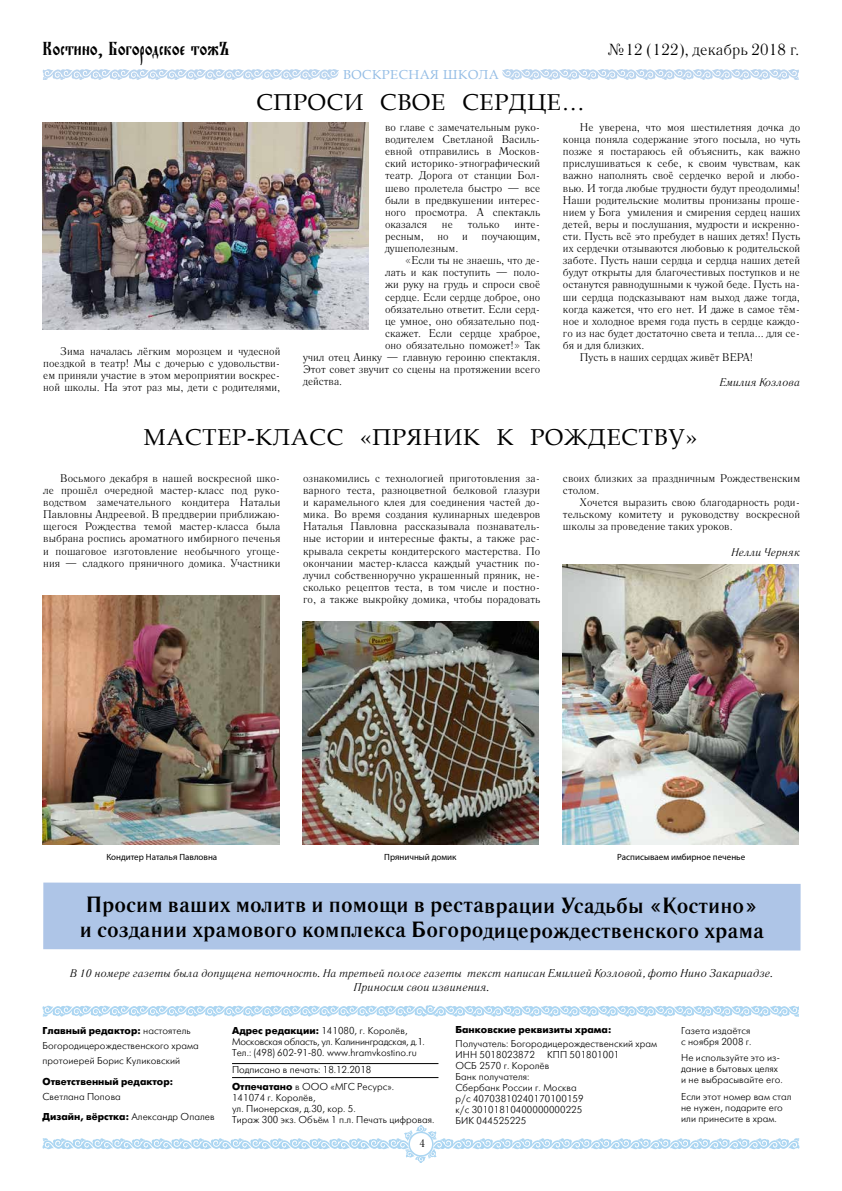
<style>
.page{position:relative;width:842px;height:1191px;background:#fff}
.page>*{position:absolute;margin:0;border:0;box-sizing:border-box;transform-origin:0 0}
.t1{font:23px "Book Antiqua";letter-spacing:.035em;color:#000}
.t2{font:700 22px/25px "Literaturnaya C";letter-spacing:.005em;color:#000}
.t3{font:20px "Evangelie";color:#000}
.t4{font:16px "Literaturnaya C";letter-spacing:.005em;color:#000}
.t5{font:13px "Book Antiqua";letter-spacing:.035em;color:#94bde5}
.t6{font:italic 11.3px "Literaturnaya C";color:#000}
.t7{font:11px/12.1px "Literaturnaya C";color:#000;text-align:justify}
.t8{font:italic 11px "Literaturnaya C";color:#000}
.t9{font:10px/11px "Futuris C";letter-spacing:.005em;color:#000}
.t10{font:700 10px "Futuris C";letter-spacing:.005em;color:#000}
.t11{font:9px "Myriad Pro";color:#000}
.s1{font-size:11.3px}
.s2{font-weight:700}
</style>
<div class="page">
<svg style="left:43px;top:1125px;width:756px;height:37px"></svg>
<svg style="left:43px;top:1005px;width:755px;height:11px"></svg>
<svg style="left:43px;top:69px;width:296px;height:11px"></svg>
<svg style="left:502px;top:69px;width:297px;height:11px"></svg>
<hr style="left:232px;top:1063px;width:206px;height:1px;background:#000">
<hr style="left:232px;top:1077px;width:206px;height:1px;background:#000">
<div style="left:43px;top:882px;width:758px;height:68px;background:#aec5e7"></div>
<img style="left:43px;top:595px;width:237px;height:249px">
<img style="left:562px;top:564px;width:236px;height:280px">
<img style="left:302px;top:621px;width:236px;height:223px">
<img style="left:43px;top:123px;width:325px;height:206px">
<h3 class="t3" style="left:43px;top:37px;width:189px">Костино, Богородское тожЪ</h3>
<h3 class="t4" style="left:607px;top:40px;width:194px">№12 (122), декабрь 2018 г.</h3>
<p class="t5" style="left:343px;top:66px;width:157px">ВОСКРЕСНАЯ ШКОЛА</p>
<h1 class="t1" style="left:256px;top:86px;width:330px">СПРОСИ СВОЕ СЕРДЦЕ…</h1>
<p class="t7" style="left:43px;top:345px;width:239px;text-indent:17px">Зима началась лёгким морозцем и чудесной поездкой в театр! Мы с дочерью с удовольстви&shy;ем приняли участие в этом мероприятии воскрес&shy;ной школы. На этот раз мы, дети с родителями,</p>
<p class="t7" style="left:385px;top:121px;width:157px">во главе с замечательным руко&shy;водителем Светланой Василь&shy;евной отправились в Москов&shy;ский историко- этнографический театр. Дорога от станции Бол&shy;шево пролетела быстро — все были в предвкушении интерес&shy;ного просмотра. А спектакль оказался</p>
<p class="t7" style="left:385px;top:218px;width:157px;text-indent:129px">инте&shy;ресным, но и поучающим, душеполезным.</p>
<p class="t7" style="left:405px;top:254px;width:137px">«Если ты не знаешь, что де-</p>
<p class="t7" style="left:385px;top:266px;width:157px">лать и как поступить — поло-</p>
<p class="t7" style="left:385px;top:279px;width:157px">жи руку на грудь и спроси своё</p>
<p class="t7" style="left:385px;top:291px;width:157px">сердце. Если сердце доброе, оно</p>
<p class="t7" style="left:385px;top:303px;width:157px">обязательно ответит. Если серд-</p>
<p class="t7" style="left:385px;top:315px;width:157px">це умное, оно обязательно под-</p>
<p class="t7" style="left:385px;top:327px;width:157px">скажет. Если сердце храброе,</p>
<p class="t7" style="left:385px;top:339px;width:157px">оно обязательно поможет!» Так</p>
<p class="t7" style="left:303px;top:351px;width:239px">учил отец Аинку — главную героиню спектакля.</p>
<p class="t7" style="left:303px;top:363px;width:239px">Этот совет звучит со сцены на протяжении всего</p>
<p class="t7" style="left:303px;top:375px;width:41px">действа.</p>
<p class="t7" style="left:442px;top:218px;width:12px">не</p>
<p class="t7" style="left:468px;top:218px;width:33px">только</p>
<p class="t7" style="left:580px;top:121px;width:222px">Не уверена, что моя шестилетняя дочка до</p>
<p class="t7" style="left:563px;top:133px;width:239px">конца поняла содержание этого посыла, но чуть</p>
<p class="t7" style="left:563px;top:145px;width:239px">позже я постараюсь ей объяснить, как важно</p>
<p class="t7" style="left:563px;top:158px;width:239px">прислушиваться к себе, к своим чувствам, как</p>
<p class="t7" style="left:563px;top:170px;width:239px">важно наполнять своё сердечко верой и любо-</p>
<p class="t7" style="left:563px;top:182px;width:239px">вью. И тогда любые трудности будут преодолимы!</p>
<p class="t7" style="left:563px;top:194px;width:239px">Наши родительские молитвы пронизаны проше-</p>
<p class="t7" style="left:563px;top:206px;width:239px">нием у Бога умиления и смирения сердец наших</p>
<p class="t7" style="left:563px;top:218px;width:239px">детей, веры и послушания, мудрости и искренно-</p>
<p class="t7" style="left:563px;top:230px;width:239px">сти. Пусть всё это пребудет в наших детях! Пусть</p>
<p class="t7" style="left:563px;top:242px;width:239px">их сердечки отзываются любовью к родительской</p>
<p class="t7" style="left:563px;top:254px;width:239px">заботе. Пусть наши сердца и сердца наших детей</p>
<p class="t7" style="left:563px;top:266px;width:239px">будут открыты для благочестивых поступков и не</p>
<p class="t7" style="left:563px;top:279px;width:239px">останутся равнодушными к чужой беде. Пусть на-</p>
<p class="t7" style="left:563px;top:291px;width:239px">ши сердца подсказывают нам выход даже тогда,</p>
<p class="t7" style="left:563px;top:303px;width:239px">когда кажется, что его нет. И даже в самое тём-</p>
<p class="t7" style="left:563px;top:315px;width:239px">ное и холодное время года пусть в сердце каждо-</p>
<p class="t7" style="left:563px;top:327px;width:239px">го из нас будет достаточно света и тепла... для се-</p>
<p class="t7" style="left:563px;top:339px;width:83px">бя и для близких.</p>
<p class="t7" style="left:580px;top:351px;width:174px">Пусть в наших сердцах живёт ВЕРА!</p>
<p class="t8" style="left:720px;top:376px;width:82px">Емилия Козлова</p>
<h1 class="t1" style="left:144px;top:421px;width:555px">МАСТЕР-КЛАСС «ПРЯНИК К РОЖДЕСТВУ»</h1>
<p class="t7" style="left:43px;top:472px;width:239px;text-indent:17px">Восьмого декабря в нашей воскресной шко&shy;ле прошёл очередной мастер- класс под руко&shy;водством замечательного кондитера Натальи Павловны Андреевой. В преддверии приближаю&shy;щегося Рождества темой мастер- класса была выбрана роспись ароматного имбирного печенья и пошаговое изготовление необычного угоще&shy;ния — сладкого пряничного домика. Участники</p>
<p class="t7" style="left:303px;top:472px;width:239px">ознакомились с технологией приготовления за&shy;варного теста, разноцветной белковой глазури и карамельного клея для соединения частей до&shy;мика. Во время создания кулинарных шедевров Наталья Павловна рассказывала познаватель&shy;ные истории и интересные факты, а также рас&shy;крывала секреты кондитерского мастерства. По окончании мастер- класса каждый участник по&shy;лучил собственноручно украшенный пряник, не&shy;сколько рецептов теста, в том числе и постно&shy;го, а также выкройку домика, чтобы порадовать</p>
<p class="t7" style="left:563px;top:472px;width:239px">своих близких за праздничным Рождественским столом.</p>
<p class="t7" style="left:563px;top:496px;width:239px;text-indent:17px">Хочется выразить свою благодарность роди&shy;тельскому комитету и руководству воскресной школы за проведение таких уроков.</p>
<p class="t8" style="left:731px;top:546px;width:70px">Нелли Черняк</p>
<p class="t11" style="left:106px;top:851px;width:112px">Кондитер Наталья Павловна</p>
<p class="t11" style="left:384px;top:851px;width:74px">Пряничный домик</p>
<p class="t11" style="left:617px;top:851px;width:130px">Расписываем имбирное печенье</p>
<h2 class="t2" style="left:80px;top:892px;width:686px">Просим ваших молитв и помощи в реставрации Усадьбы «Костино» и создании храмового комплекса Богородицерождественского храма</h2>
<p class="t8" style="left:70px;top:967px;width:704px">В 10 номере газеты была допущена неточность. На третьей полосе газеты текст написан <span class="s1">Емилией Козловой, фото Нино Закариадзе.</span></p>
<p class="t6" style="left:354px;top:980px;width:137px">Приносим свои извинения.</p>
<p class="t9" style="left:43px;top:1023px;width:158px;line-height:15px"><span class="s2">Главный редактор:</span> настоятель<br>Богородицерождественского храма протоиерей Борис Куликовский</p>
<p class="t10" style="left:43px;top:1075px;width:132px">Ответственный редактор:</p>
<p class="t9" style="left:43px;top:1086px;width:174px;line-height:20.7px">Светлана Попова<br><span class="s2">Дизайн, вёрстка:</span> Александр Опалев</p>
<p class="t9" style="left:232px;top:1025px;width:194px"><span class="s2">Адрес редакции:</span> 141080, г. Королёв,<br>Московская область, ул. Калининградская, д.1.<br>Тел.: (498) 602-91-80. www.hramvkostino.ru</p>
<p class="t9" style="left:232px;top:1061px;width:163px;line-height:17px">Подписано в печать: 18.12.2018<br><span class="s2">Отпечатано</span> в ООО «МГС Ресурс».</p>
<p class="t9" style="left:232px;top:1092px;width:204px">141074 г. Королёв,<br>ул. Пионерская, д.30, кор. 5.<br>Тираж 300 экз. Объём 1 п.л. Печать цифровая.</p>
<p class="t7" style="left:419px;top:1137px;width:7px">4</p>
<p class="t10" style="left:455px;top:1023px;width:157px">Банковские реквизиты храма:</p>
<p class="t9" style="left:455px;top:1038px;width:203px">Получатель: Богородицерождественский храм<br>ИНН 5018023872 КПП 501801001<br>ОСБ 2570 г. Королёв<br>Банк получателя:<br>Сбербанк России г. Москва<br>р/c 40703810240170100159<br>к/с 30101810400000000225<br>БИК 044525225</p>
<p class="t9" style="left:681px;top:1025px;width:72px">Газета издаётся с ноября 2008 г.</p>
<p class="t9" style="left:681px;top:1052px;width:103px">Не используйте это из&shy;дание в бытовых целях и не выбрасывайте его.</p>
<p class="t9" style="left:681px;top:1091px;width:112px">Если этот номер вам стал не нужен, подарите его или принесите в храм.</p>
</div>
